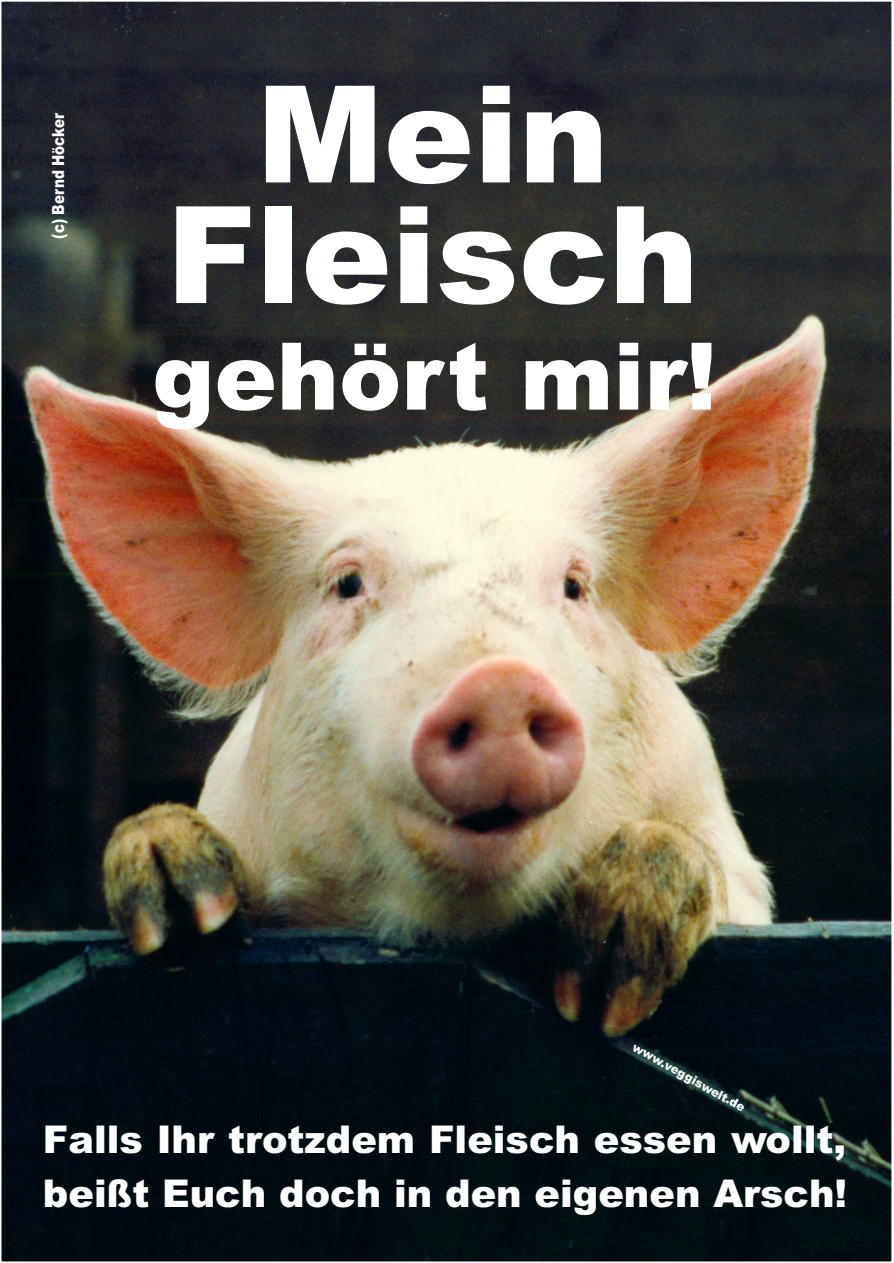
<style>
.page{position:relative;width:894px;height:1263px;background:#fff}
.page>*{position:absolute;margin:0;border:0;box-sizing:border-box;transform-origin:0 0}
.t1{font:900 135px/120.6px "Arial";color:#fff;text-align:center}
.t2{font:900 93.45px "Arial";color:#fff}
.t3{font:900 38.25px/54px "Arial";color:#fff}
.t4{font:900 16.8px "Arial";color:#fff;scale:.81 1}
.t5{font:900 12.15px "Arial";color:#fff}
</style>
<div class="page">
<img style="left:1px;top:1px;width:891px;height:1261px">
<p class="t4" style="left:52px;top:239px;width:157px;rotate:-90deg">(c) Bernd Höcker</p>
<h1 class="t1" style="left:166px;top:88px;width:534px">Mein<br>Fleisch</h1>
<h2 class="t2" style="left:152px;top:343px;width:566px">gehört mir!</h2>
<p class="t5" style="left:636px;top:1042px;width:129px;rotate:30deg">www.veggiswelt.de</p>
<p class="t3" style="left:43px;top:1116px;width:806px">Falls Ihr trotzdem Fleisch essen wollt, beißt Euch doch in den eigenen Arsch!</p>
</div>
